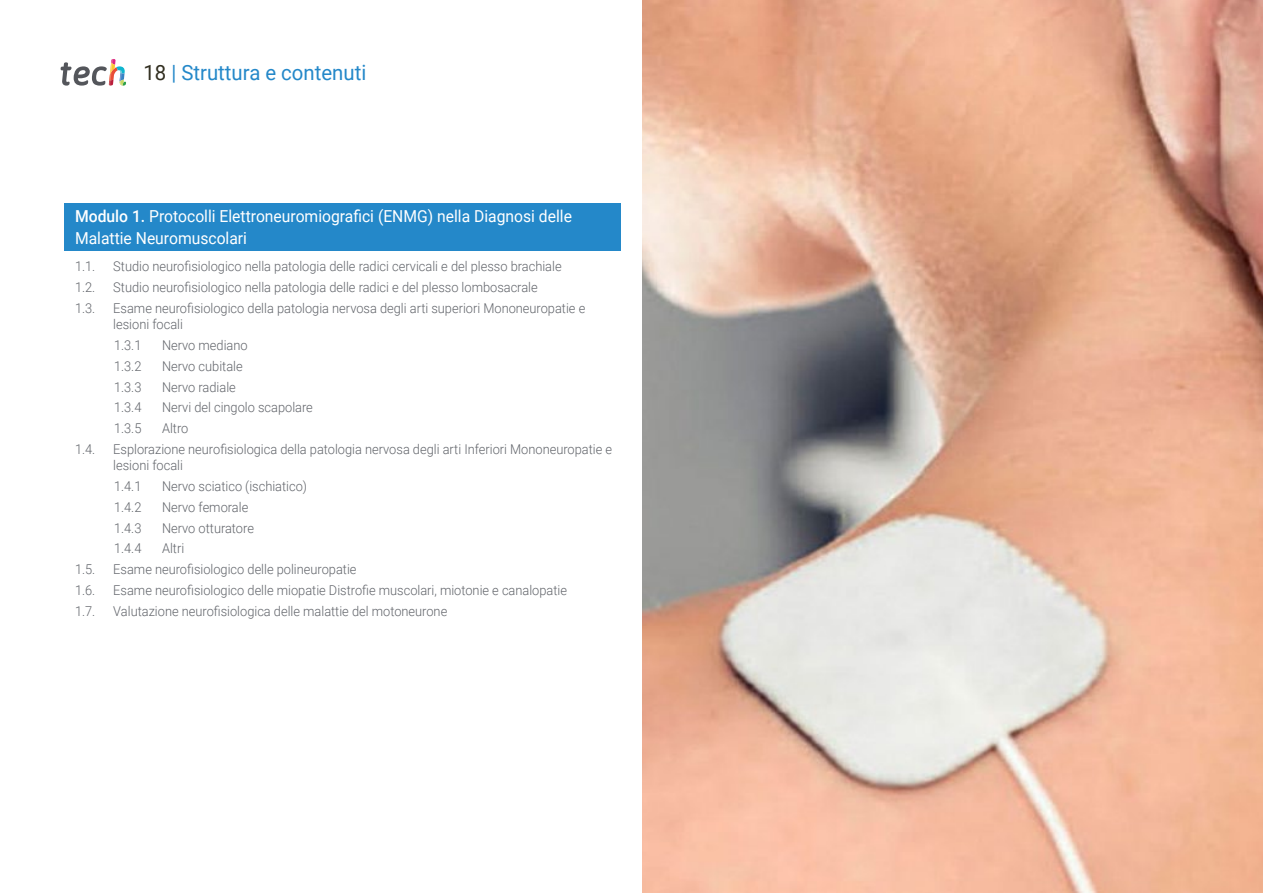
<style>
.page{position:relative;width:1263px;height:893px;background:#fff}
.page>*{position:absolute;margin:0;border:0;box-sizing:border-box;transform-origin:0 0}
.Sección___Pag{font:21px "Roboto";color:#2488c9}
.Nombre_módulo{font:16.5px/22.5px "Roboto";color:#fff;scale:.95 1}
.Temario1{font:300 13.5px/16.5px "Roboto";color:#61646a;scale:.95 1}
.Temario_nivel_2{font:300 13.5px "Roboto";color:#61646a;scale:.95 1}
.s1{color:#312e20}
.s2{font-weight:500}
</style>
<div class="page">
<div style="left:64px;top:203px;width:557px;height:48px;background:#2488c9"></div>
<img style="left:642px;top:0;width:621px;height:893px">
<svg style="left:61px;top:59px;width:65px;height:27px"></svg>
<p class="Sección___Pag" style="left:144px;top:57px;width:224px"><span class="s1">18</span> | Struttura e contenuti</p>
<p class="Nombre_módulo" style="left:75px;top:204px;width:525px"><span class="s2">Modulo 1.</span> Protocolli Elettroneuromiografici (ENMG) nella Diagnosi delle<br>Malattie Neuromuscolari</p>
<p class="Temario1" style="left:75px;top:258px;width:23px">1.1.</p>
<p class="Temario1" style="left:113px;top:258px;width:473px">Studio neurofisiologico nella patologia delle radici cervicali e del plesso brachiale</p>
<p class="Temario1" style="left:75px;top:279px;width:23px">1.2.</p>
<p class="Temario1" style="left:113px;top:279px;width:448px">Studio neurofisiologico nella patologia delle radici e del plesso lombosacrale</p>
<p class="Temario1" style="left:75px;top:299px;width:23px">1.3.</p>
<p class="Temario1" style="left:113px;top:299px;width:498px">Esame neurofisiologico della patologia nervosa degli arti superiori Mononeuropatie e lesioni focali</p>
<p class="Temario_nivel_2" style="left:114px;top:336px;width:30px">1.3.1</p>
<p class="Temario_nivel_2" style="left:162px;top:336px;width:92px">Nervo mediano</p>
<p class="Temario_nivel_2" style="left:114px;top:357px;width:30px">1.3.2</p>
<p class="Temario_nivel_2" style="left:162px;top:357px;width:86px">Nervo cubitale</p>
<p class="Temario_nivel_2" style="left:114px;top:377px;width:30px">1.3.3</p>
<p class="Temario_nivel_2" style="left:162px;top:377px;width:79px">Nervo radiale</p>
<p class="Temario_nivel_2" style="left:114px;top:398px;width:30px">1.3.4</p>
<p class="Temario_nivel_2" style="left:162px;top:398px;width:160px">Nervi del cingolo scapolare</p>
<p class="Temario_nivel_2" style="left:114px;top:419px;width:30px">1.3.5</p>
<p class="Temario_nivel_2" style="left:162px;top:419px;width:29px">Altro</p>
<p class="Temario1" style="left:75px;top:440px;width:23px">1.4.</p>
<p class="Temario1" style="left:113px;top:440px;width:527px">Esplorazione neurofisiologica della patologia nervosa degli arti Inferiori Mononeuropatie e lesioni focali</p>
<p class="Temario_nivel_2" style="left:114px;top:477px;width:30px">1.4.1</p>
<p class="Temario_nivel_2" style="left:162px;top:477px;width:154px">Nervo sciatico (ischiatico)</p>
<p class="Temario_nivel_2" style="left:114px;top:498px;width:30px">1.4.2</p>
<p class="Temario_nivel_2" style="left:162px;top:498px;width:92px">Nervo femorale</p>
<p class="Temario_nivel_2" style="left:114px;top:518px;width:30px">1.4.3</p>
<p class="Temario_nivel_2" style="left:162px;top:518px;width:98px">Nervo otturatore</p>
<p class="Temario_nivel_2" style="left:114px;top:539px;width:30px">1.4.4</p>
<p class="Temario_nivel_2" style="left:162px;top:539px;width:25px">Altri</p>
<p class="Temario1" style="left:75px;top:561px;width:23px">1.5.</p>
<p class="Temario1" style="left:113px;top:561px;width:258px">Esame neurofisiologico delle polineuropatie</p>
<p class="Temario1" style="left:75px;top:581px;width:23px">1.6.</p>
<p class="Temario1" style="left:113px;top:581px;width:479px">Esame neurofisiologico delle miopatie Distrofie muscolari, miotonie e canalopatie</p>
<p class="Temario1" style="left:75px;top:602px;width:23px">1.7.</p>
<p class="Temario1" style="left:113px;top:602px;width:353px">Valutazione neurofisiologica delle malattie del motoneurone</p>
</div>
